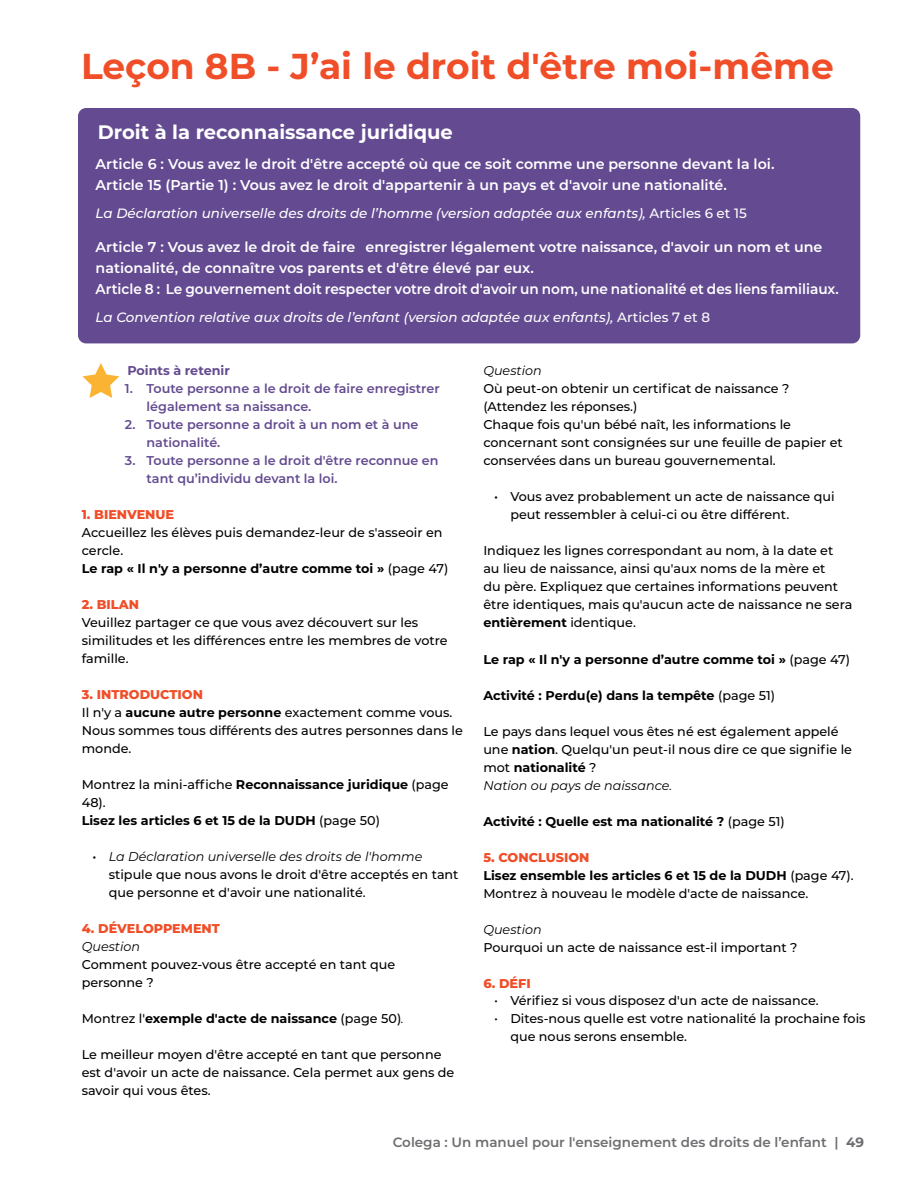
<style>
.page{position:relative;width:918px;height:1188px;background:#fff}
.page>*{position:absolute;margin:0;border:0;box-sizing:border-box;transform-origin:0 0}
.t1{font:700 36px "Montserrat";color:#f04e28}
.t2{font:700 19.5px "Montserrat";color:#fff}
.t3{font:600 14.25px/21px "Montserrat";color:#fff}
.t4{font:italic 500 13.5px "Montserrat";color:#fff}
.t5{font:600 13.5px "Montserrat";color:#6d6e71}
.t6{font:500 12.75px/18px "Montserrat";color:#000}
.t7{font:700 12.75px/18px "Montserrat";color:#000}
.t8{font:600 12.75px/18px "Montserrat";color:#644b91}
.t9{font:800 12.75px "Montserrat";color:#f04e28}
.t10{font:italic 12.75px "Montserrat";color:#000}
.t11{font:700 12.75px "Montserrat";color:#644b91}
.s1{font-style:normal}
.s2{font-weight:700}
.s3{font-weight:800;color:#f04e28}
.s4{font-weight:500}
.s5{font-weight:400;font-style:italic}
.s6{font-weight:400;font-size:13.5px}
</style>
<div class="page">
<svg style="left:82px;top:363px;width:37px;height:35px"></svg>
<div style="left:78px;top:108px;width:782px;height:235px;background:#644b91;border-radius:8px"></div>
<h1 class="t1" style="left:81px;top:41px;width:754px">Leçon 8B - J’ai le droit d'être moi-même</h1>
<h2 class="t2" style="left:98px;top:118px;width:357px">Droit à la reconnaissance juridique</h2>
<h2 class="t2" style="left:101px;top:118px;width:357px">Droit à la reconnaissance juridique</h2>
<p class="t3" style="left:96px;top:153px;width:680px">Article 6 : Vous avez le droit d'être accepté où que ce soit comme une personne devant la loi.<br>Article 15 (Partie 1) : Vous avez le droit d'appartenir à un pays et d'avoir une nationalité.</p>
<p class="t4" style="left:96px;top:203px;width:653px">La Déclaration universelle des droits de l’homme (version adaptée aux enfants), <span class="s1">Articles 6 et 15</span></p>
<p class="t3" style="left:96px;top:236px;width:745px">Article 7 : Vous avez le droit de faire enregistrer légalement votre naissance, d'avoir un nom et une nationalité, de connaître vos parents et d'être élevé par eux.<br>Article 8 : Le gouvernement doit respecter votre droit d'avoir un nom, une nationalité et des liens familiaux.</p>
<p class="t4" style="left:96px;top:308px;width:616px">La Convention relative aux droits de l’enfant (version adaptée aux enfants), <span class="s1">Articles 7 et 8</span></p>
<p class="t11" style="left:127px;top:362px;width:104px">Points à retenir</p>
<p class="t8" style="left:147px;top:379px;width:295px;text-indent:-22px">1. Toute personne a le droit de faire enregistrer légalement sa naissance.</p>
<p class="t8" style="left:147px;top:415px;width:274px;text-indent:-22px">2. Toute personne a droit à un nom et à une nationalité.</p>
<p class="t8" style="left:147px;top:451px;width:294px;text-indent:-22px">3. Toute personne a le droit d'être reconnue en tant qu’individu devant la loi.</p>
<p class="t9" style="left:82px;top:505px;width:94px">1. BIENVENUE</p>
<p class="t6" style="left:82px;top:523px;width:368px">Accueillez les élèves puis demandez-leur de s'asseoir en cercle.<br><span class="s2">Le rap « Il n'y a personne d’autre comme toi »</span> (page 47)</p>
<p class="t9" style="left:82px;top:596px;width:59px">2. BILAN</p>
<p class="t6" style="left:82px;top:613px;width:367px">Veuillez partager ce que vous avez découvert sur les similitudes et les différences entre les membres de votre famille.</p>
<p class="t6" style="left:82px;top:685px;width:383px"><span class="s3">3. INTRODUCTION<br></span>Il n'y a <span class="s2">aucune autre personne</span> exactement comme vous.<br>Nous sommes tous différents des autres personnes dans le monde.</p>
<p class="t7" style="left:82px;top:775px;width:369px"><span class="s4">Montrez la mini-affiche</span> Reconnaissance juridique <span class="s4">(page<br>48).<br></span>Lisez les articles 6 et 15 de la DUDH <span class="s4">(page 50)</span></p>
<p class="t6" style="left:109px;top:847px;width:351px;text-indent:-16px">• <span class="s5">La Déclaration universelle des droits de l'homme </span>stipule que nous avons le droit d'être acceptés en tant que personne et d'avoir une nationalité.</p>
<p class="t9" style="left:82px;top:920px;width:140px">4. DÉVELOPPEMENT</p>
<p class="t10" style="left:82px;top:938px;width:60px">Question</p>
<p class="t6" style="left:82px;top:955px;width:315px">Comment pouvez-vous être accepté en tant que personne ?</p>
<p class="t7" style="left:82px;top:1009px;width:324px"><span class="s4">Montrez l'</span>exemple d'acte de naissance <span class="s4">(page 50)</span><span class="s5">.</span></p>
<p class="t6" style="left:82px;top:1045px;width:374px">Le meilleur moyen d'être accepté en tant que personne est d'avoir un acte de naissance. Cela permet aux gens de savoir qui vous êtes.</p>
<p class="t10" style="left:483px;top:362px;width:60px">Question</p>
<p class="t6" style="left:483px;top:379px;width:361px">Où peut-on obtenir un certificat de naissance ? (Attendez les réponses.)<br>Chaque fois qu'un bébé naît, les informations le concernant sont consignées sur une feuille de papier et conservées dans un bureau gouvernemental.</p>
<p class="t6" style="left:510px;top:487px;width:326px;text-indent:-16px">• Vous avez probablement un acte de naissance qui peut ressembler à celui-ci ou être différent.</p>
<p class="t6" style="left:483px;top:541px;width:371px">Indiquez les lignes correspondant au nom, à la date et au lieu de naissance, ainsi qu'aux noms de la mère et<br>du père. Expliquez que certaines informations peuvent être identiques, mais qu'aucun acte de naissance ne sera <span class="s2">entièrement</span> identique.</p>
<p class="t7" style="left:483px;top:649px;width:368px">Le rap « Il n'y a personne d’autre comme toi » <span class="s4">(page 47)</span></p>
<p class="t7" style="left:483px;top:685px;width:293px">Activité : Perdu(e) dans la tempête <span class="s4">(page 51)</span></p>
<p class="t6" style="left:483px;top:721px;width:370px">Le pays dans lequel vous êtes né est également appelé une <span class="s2">nation</span>. Quelqu'un peut-il nous dire ce que signifie le mot <span class="s2">nationalité</span> ?<br><span class="s5">Nation ou pays de naissance.</span></p>
<p class="t7" style="left:483px;top:811px;width:303px">Activité : Quelle est ma nationalité ? <span class="s4">(page 51)</span></p>
<p class="t6" style="left:483px;top:848px;width:372px"><span class="s3">5. CONCLUSION<br></span><span class="s2">Lisez ensemble les articles 6 et 15 de la DUDH</span> (page 47).<br>Montrez à nouveau le modèle d'acte de naissance.</p>
<p class="t10" style="left:483px;top:920px;width:60px">Question</p>
<p class="t6" style="left:483px;top:938px;width:316px">Pourquoi un acte de naissance est-il important ?</p>
<p class="t9" style="left:483px;top:974px;width:49px">6. DÉFI</p>
<p class="t6" style="left:494px;top:991px;width:326px"><span class="s6">•</span> Vérifiez si vous disposez d'un acte de naissance.</p>
<p class="t6" style="left:510px;top:1009px;width:357px;text-indent:-16px"><span class="s6">•</span> Dites-nous quelle est votre nationalité la prochaine fois que nous serons ensemble.</p>
<p class="t5" style="left:393px;top:1133px;width:473px">Colega : Un manuel pour l'enseignement des droits de l’enfant | <span class="s2">49</span></p>
</div>
